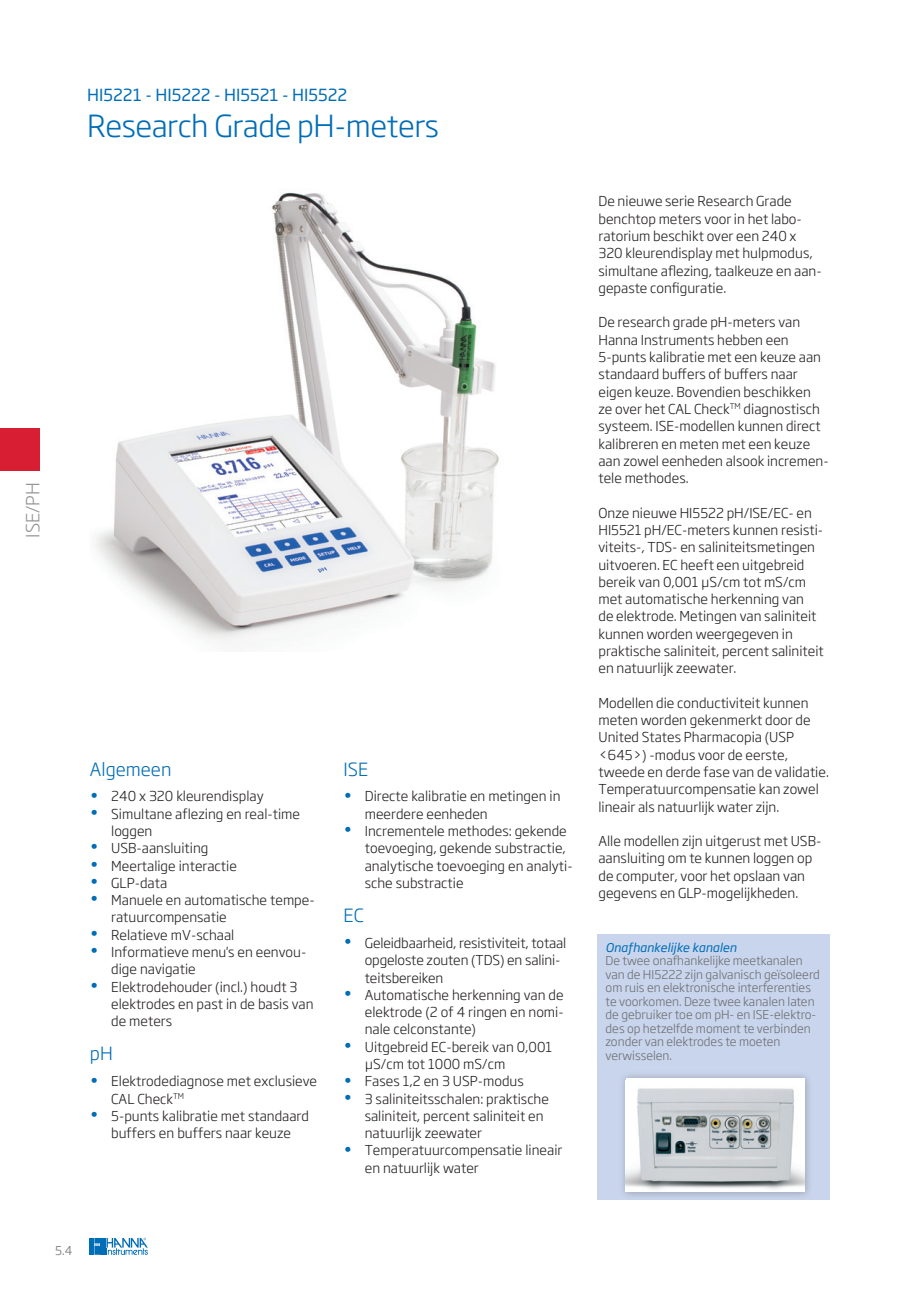
<style>
.page{position:relative;width:919px;height:1289px;background:#fff}
.page>*{position:absolute;margin:0;border:0;box-sizing:border-box;transform-origin:0 0}
.Titels{font:300 30px "Soho Gothic Pro";letter-spacing:-.015em;color:#006db7}
.blauwe_titels_body{font:300 18px "Soho Gothic Pro";color:#006db7}
.t1{font:300 18px "Soho Gothic Pro";color:#939598}
.Artikelcode{font:16.5px "Soho Gothic Pro";color:#006db7}
.t2{font:300 13.5px/17.2px "Soho Gothic Pro";color:#231f20}
.tabellen_tekst{font:300 12px/13.5px "Soho Gothic Pro";color:#6c6d70}
.Bijschrift{font:italic 12px "Soho Gothic Pro";color:#006db7}
.paginanummer{font:300 12px "Soho Gothic Pro";color:#6c6d70}
</style>
<div class="page">
<div style="left:597px;top:933px;width:232px;height:266px;background:#c9d5ec"></div>
<img style="left:96px;top:192px;width:403px;height:452px">
<div style="left:617px;top:1069px;width:195px;height:131px;background:#231f20;opacity:.3"></div>
<img style="left:626px;top:1080px;width:178px;height:111px">
<div style="left:0;top:428px;width:40px;height:42px;background:#d81e33"></div>
<svg style="left:89px;top:1237px;width:59px;height:17px"></svg>
<h2 class="t1" style="left:19px;top:537px;width:57px;rotate:-90deg">ISE/PH</h2>
<p class="Artikelcode" style="left:87px;top:82px;width:261px">HI5221 - HI5222 - HI5521 - HI5522</p>
<p class="Titels" style="left:87px;top:103px;width:353px">Research Grade pH-meters</p>
<p class="blauwe_titels_body" style="left:90px;top:755px;width:83px">Algemeen</p>
<p class="t2" style="left:111px;top:787px;width:154px">240 x 320 kleurendisplay</p>
<p class="t2" style="left:111px;top:804px;width:190px">Simultane aflezing en real-time loggen</p>
<p class="t2" style="left:111px;top:838px;width:99px">USB-aansluiting</p>
<p class="t2" style="left:111px;top:856px;width:127px">Meertalige interactie</p>
<p class="t2" style="left:111px;top:873px;width:57px">GLP-data</p>
<p class="t2" style="left:111px;top:890px;width:205px">Manuele en automatische tempe&shy;ratuurcompensatie</p>
<p class="t2" style="left:111px;top:925px;width:125px">Relatieve mV-schaal</p>
<p class="t2" style="left:111px;top:942px;width:197px">Informatieve menu's en eenvou&shy;dige navigatie</p>
<p class="t2" style="left:111px;top:977px;width:204px">Elektrodehouder (incl.) houdt 3 elektrodes en past in de basis van de meters</p>
<p class="blauwe_titels_body" style="left:90px;top:1039px;width:24px">pH</p>
<p class="t2" style="left:111px;top:1071px;width:207px">Elektrodediagnose met exclusieve<br>CAL Check<sup>TM</sup></p>
<p class="t2" style="left:111px;top:1106px;width:199px">5-punts kalibratie met standaard buffers en buffers naar keuze</p>
<p class="blauwe_titels_body" style="left:343px;top:755px;width:26px">ISE</p>
<p class="t2" style="left:365px;top:787px;width:197px">Directe kalibratie en metingen in meerdere eenheden</p>
<p class="t2" style="left:365px;top:821px;width:209px">Incrementele methodes: gekende toevoeging, gekende substractie, analytische toevoeging en analyti&shy;sche substractie</p>
<p class="blauwe_titels_body" style="left:343px;top:901px;width:22px">EC</p>
<p class="t2" style="left:365px;top:933px;width:203px">Geleidbaarheid, resistiviteit, totaal opgeloste zouten (TDS) en salini&shy;teitsbereiken</p>
<p class="t2" style="left:365px;top:985px;width:200px;text-align:justify">Automatische herkenning van de elektrode (2 of 4 ringen en nomi&shy;nale celconstante)</p>
<p class="t2" style="left:365px;top:1037px;width:189px">Uitgebreid EC-bereik van 0,001 µS/cm tot 1000 mS/cm</p>
<p class="t2" style="left:365px;top:1071px;width:160px">Fases 1,2 en 3 USP-modus</p>
<p class="t2" style="left:365px;top:1089px;width:186px">3 saliniteitsschalen: praktische saliniteit, percent saliniteit en natuurlijk zeewater</p>
<p class="t2" style="left:365px;top:1140px;width:199px">Temperatuurcompensatie lineair en natuurlijk water</p>
<p class="t2" style="left:598px;top:192px;width:225px">De nieuwe serie Research Grade benchtop meters voor in het labo&shy;ratorium beschikt over een 240 x<br>320 kleurendisplay met hulpmodus, simultane aflezing, taalkeuze en aan&shy;gepaste configuratie.</p>
<p class="t2" style="left:598px;top:313px;width:232px">De research grade pH-meters van<br>Hanna Instruments hebben een<br>5-punts kalibratie met een keuze aan standaard buffers of buffers naar eigen keuze. Bovendien beschikken<br>ze over het CAL Check<sup>TM</sup> diagnostisch systeem. ISE-modellen kunnen direct kalibreren en meten met een keuze aan zowel eenheden alsook incremen&shy;tele methodes.</p>
<p class="t2" style="left:598px;top:503px;width:227px">Onze nieuwe HI5522 pH/ISE/EC- en HI5521 pH/EC-meters kunnen resisti&shy;viteits-, TDS- en saliniteitsmetingen uitvoeren. EC heeft een uitgebreid bereik van 0,001 µS/cm tot mS/cm met automatische herkenning van<br>de elektrode. Metingen van saliniteit kunnen worden weergegeven in praktische saliniteit, percent saliniteit en natuurlijk zeewater.</p>
<p class="t2" style="left:598px;top:693px;width:232px">Modellen die conductiviteit kunnen meten worden gekenmerkt door de United States Pharmacopia (USP &lt;645&gt;) -modus voor de eerste, tweede en derde fase van de validatie.<br>Temperatuurcompensatie kan zowel lineair als natuurlijk water zijn.</p>
<p class="t2" style="left:598px;top:831px;width:224px">Alle modellen zijn uitgerust met USB&shy;aansluiting om te kunnen loggen op de computer, voor het opslaan van gegevens en GLP-mogelijkheden.</p>
<p class="Bijschrift" style="left:605px;top:937px;width:132px">Onafhankelijke kanalen</p>
<p class="tabellen_tekst" style="left:605px;top:953px;width:216px">De twee onafhankelijke meetkanalen van de HI5222 zijn galvanisch geïsoleerd om ruis en elektronische interferenties te voorkomen. Deze twee kanalen laten de gebruiker toe om pH- en ISE-elektro&shy;des op hetzelfde moment te verbinden zonder van elektrodes te moeten verwisselen.</p>
<p class="paginanummer" style="left:55px;top:1241px;width:19px">5.4</p>
</div>
